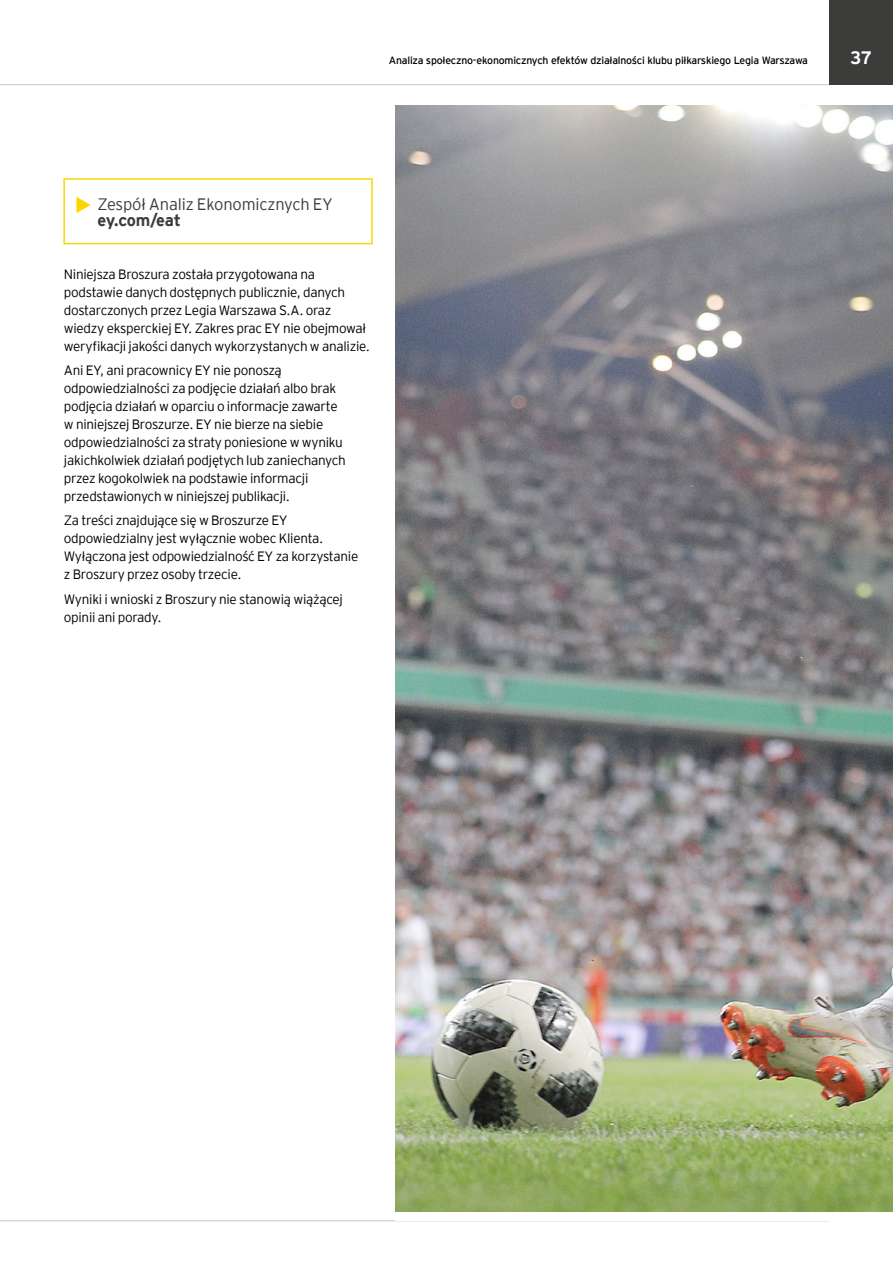
<style>
.page{position:relative;width:893px;height:1263px;background:#fff}
.page>*{position:absolute;margin:0;border:0;box-sizing:border-box;transform-origin:0 0}
.t1{font:700 18px "EY Interstate";color:#fff}
.t2{font:300 16.5px/16.5px "EY Interstate";letter-spacing:-.01em;color:#3c3c3b}
.t3{font:300 13.5px/18px "EY Interstate";letter-spacing:-.02em;color:#000}
.t4{font:10.5px "EY Interstate";letter-spacing:-.02em;color:#000}
.s1{font-size:47.25px;color:#ffd500}
.s2{font-weight:700}
</style>
<div class="page">
<hr style="left:0;top:1220px;width:829px;height:1px;background:#c6c6c6">
<div style="left:63px;top:178px;width:310px;height:66px;border:2px solid #ffd500"></div>
<img style="left:395px;top:105px;width:498px;height:1107px">
<div style="left:829px;top:0;width:64px;height:85px;background:#3c3c3b"></div>
<hr style="left:0;top:84px;width:829px;height:1px;background:#c6c6c6">
<p class="t4" style="left:389px;top:53px;width:421px">Analiza społeczno-ekonomicznych efektów działalności klubu piłkarskiego Legia Warszawa</p>
<h1 class="t1" style="left:850px;top:44px;width:23px">37</h1>
<p class="t2" style="left:97px;top:195px;width:237px;text-indent:-24px"><span class="s1">•</span> Zespół Analiz Ekonomicznych EY <span class="s2">ey.com/eat</span></p>
<p class="t3" style="left:64px;top:264px;width:308px">Niniejsza Broszura została przygotowana na podstawie danych dostępnych publicznie, danych dostarczonych przez Legia Warszawa S.A. oraz wiedzy eksperckiej EY. Zakres prac EY nie obejmował weryfikacji jakości danych wykorzystanych w analizie.</p>
<p class="t3" style="left:64px;top:360px;width:284px">Ani EY, ani pracownicy EY nie ponoszą odpowiedzialności za podjęcie działań albo brak podjęcia działań w oparciu o informacje zawarte w niniejszej Broszurze. EY nie bierze na siebie odpowiedzialności za straty poniesione w wyniku jakichkolwiek działań podjętych lub zaniechanych przez kogokolwiek na podstawie informacji przedstawionych w niniejszej publikacji.</p>
<p class="t3" style="left:64px;top:511px;width:296px">Za treści znajdujące się w Broszurze EY odpowiedzialny jest wyłącznie wobec Klienta.<br>Wyłączona jest odpowiedzialność EY za korzystanie z Broszury przez osoby trzecie.</p>
<p class="t3" style="left:64px;top:589px;width:281px">Wyniki i wnioski z Broszury nie stanowią wiążącej opinii ani porady.</p>
</div>
